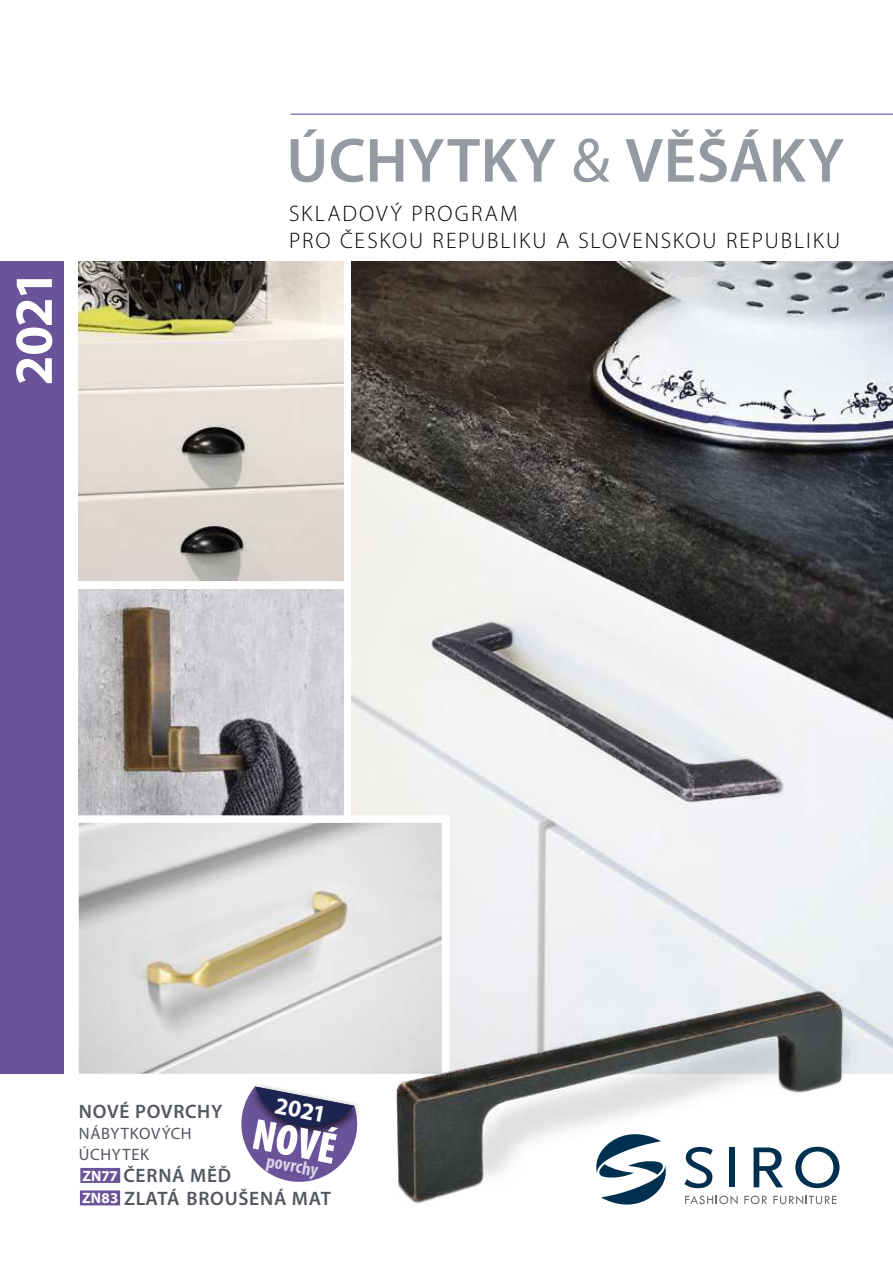
<style>
.page{position:relative;width:893px;height:1263px;background:#fff}
.page>*{position:absolute;margin:0;border:0;box-sizing:border-box;transform-origin:0 0}
.t1{font:600 63px "Myriad Pro";letter-spacing:.005em;color:#9499a2}
.t2{font:700 54px "Myriad Pro";color:#fff}
.t3{font:700 24px "Myriad Pro";color:#fff}
.t4{font:300 22.5px/27px "Myriad Pro";letter-spacing:.085em;color:#000}
.t5{font:600 19.5px/22.5px "Myriad Pro";letter-spacing:.04em;color:#535860}
.t6{font:700 condensed 19.2px "Myriad Pro";color:#d6d1e8}
.t7{font:16.5px/21px "Myriad Pro";letter-spacing:.04em;color:#535860}
.s1{font-weight:400}
.s2{font-weight:700;font-size:15px;color:#fff}
</style>
<div class="page">
<svg style="left:241px;top:1086px;width:102px;height:96px"></svg>
<div style="left:80px;top:1168px;width:40px;height:15px;background:#6b539a"></div>
<div style="left:80px;top:1190px;width:40px;height:15px;background:#6b539a"></div>
<img style="left:79px;top:261px;width:264px;height:319px">
<img style="left:79px;top:590px;width:264px;height:222px">
<img style="left:352px;top:261px;width:541px;height:635px">
<svg style="left:78px;top:812px;width:375px;height:262px;background:#d9d8d5"></svg>
<img style="left:343px;top:896px;width:550px;height:309px">
<hr style="left:291px;top:114px;width:602px;height:1px;background:#6b539a">
<div style="left:0;top:261px;width:63px;height:813px;background:#6b539a"></div>
<svg style="left:685px;top:1195px;width:53px;height:9px"></svg>
<svg style="left:744px;top:1195px;width:23px;height:9px"></svg>
<svg style="left:773px;top:1195px;width:63px;height:9px"></svg>
<div style="left:729px;top:1147px;width:5px;height:40px;background:#003050"></div>
<svg style="left:795px;top:1147px;width:44px;height:41px"></svg>
<svg style="left:754px;top:1147px;width:29px;height:40px"></svg>
<svg style="left:684px;top:1147px;width:29px;height:41px"></svg>
<svg style="left:594px;top:1131px;width:74px;height:74px"></svg>
<h2 class="t2" style="left:-2px;top:385px;width:117px;rotate:-90deg">2021</h2>
<h1 class="t1" style="left:286px;top:120px;width:559px">ÚCHYTKY <span class="s1">&amp;</span> VĚŠÁKY</h1>
<p class="t4" style="left:289px;top:199px;width:552px">SKLADOVÝ PROGRAM<br>PRO ČESKOU REPUBLIKU A SLOVENSKOU REPUBLIKU</p>
<p class="t5" style="left:79px;top:1099px;width:145px">NOVÉ POVRCHY</p>
<p class="t3" style="left:278px;top:1090px;width:53px;rotate:11deg">2021</p>
<p class="t7" style="left:79px;top:1122px;width:114px">NÁBYTKOVÝCH<br>ÚCHYTEK</p>
<p class="t5" style="left:82px;top:1164px;width:250px"><span class="s2">ZN77</span> ČERNÁ MĚĎ<br><span class="s2">ZN83</span> ZLATÁ BROUŠENÁ MAT</p>
<p class="t6" style="left:269px;top:1148px;width:54px;rotate:11deg">povrchy</p>
</div>
